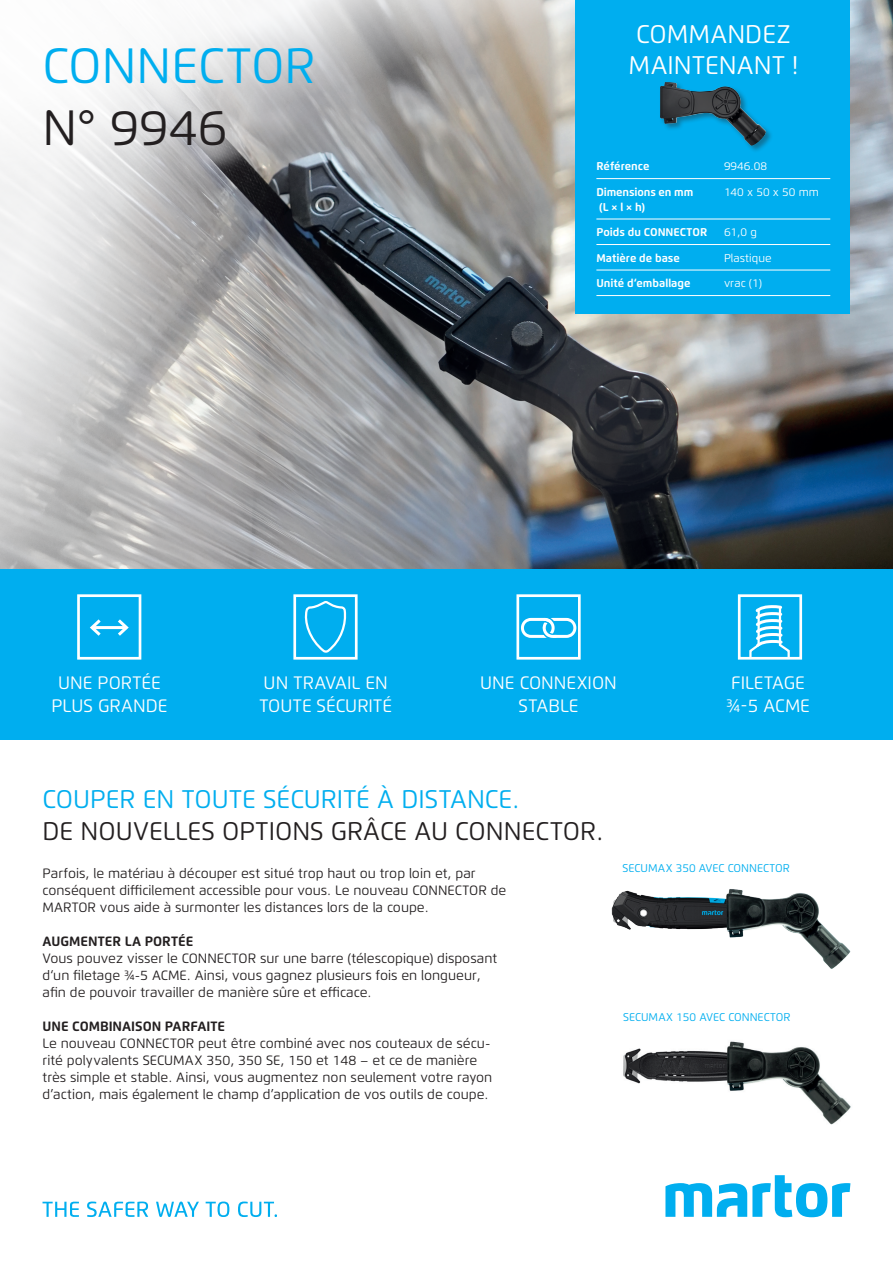
<style>
.page{position:relative;width:893px;height:1263px;background:#fff}
.page>*{position:absolute;margin:0;border:0;box-sizing:border-box;transform-origin:0 0}
.t1{font:49.5px "Flexo";color:#00aeef}
.t2{font:49.5px "Flexo";color:#231f20}
.t3{font:25.5px "Flexo";color:#231f20}
.t4{font:25.5px "Flexo";color:#00aeef}
.t5{font:25.5px/32px "Flexo";color:#fff;text-align:center}
.t6{font:18px/23.4px "Flexo";color:#fff;text-align:center}
.t7{font:13.5px/17px "Flexo";color:#231f20}
.t8{font:700 13.5px "Flexo";color:#231f20}
.t9{font:700 11.25px/14.9px "Flexo";color:#fff}
.t10{font:11.25px "Flexo";color:#00aeef}
.t11{font:11.25px "Flexo";color:#fff}
</style>
<div class="page">
<img style="left:292px;top:267px;width:601px;height:303px">
<svg style="left:0;top:267px;width:292px;height:303px;background:#bdbdbc"></svg>
<svg style="left:0;top:197px;width:893px;height:70px;background:#95979a"></svg>
<div style="left:0;top:570px;width:893px;height:170px;background:#00aeef"></div>
<svg style="left:77px;top:594px;width:65px;height:66px"></svg>
<svg style="left:293px;top:594px;width:65px;height:66px"></svg>
<svg style="left:0;top:0;width:893px;height:197px"></svg>
<svg style="left:516px;top:594px;width:65px;height:66px"></svg>
<svg style="left:737px;top:594px;width:66px;height:66px"></svg>
<img style="left:623px;top:1041px;width:228px;height:84px">
<img style="left:611px;top:889px;width:240px;height:80px">
<div style="left:575px;top:0;width:275px;height:313px;background:#00aeef"></div>
<hr style="left:724px;top:295px;width:106px;height:1px;background:#fff">
<hr style="left:596px;top:295px;width:128px;height:1px;background:#fff">
<hr style="left:724px;top:244px;width:106px;height:1px;background:#fff">
<hr style="left:596px;top:244px;width:128px;height:1px;background:#fff">
<hr style="left:724px;top:219px;width:106px;height:1px;background:#fff">
<hr style="left:596px;top:219px;width:128px;height:1px;background:#fff">
<hr style="left:724px;top:178px;width:106px;height:1px;background:#fff">
<hr style="left:596px;top:178px;width:128px;height:1px;background:#fff">
<hr style="left:596px;top:270px;width:128px;height:1px;background:#fff">
<hr style="left:724px;top:270px;width:106px;height:1px;background:#fff">
<div style="left:659px;top:81px;width:115px;height:73px;background:#231f20;opacity:.4"></div>
<img style="left:660px;top:82px;width:106px;height:64px">
<svg style="left:665px;top:1175px;width:185px;height:42px"></svg>
<svg style="left:43px;top:1202px;width:36px;height:15px"></svg>
<svg style="left:87px;top:1201px;width:61px;height:16px"></svg>
<svg style="left:156px;top:1201px;width:43px;height:16px"></svg>
<svg style="left:206px;top:1201px;width:23px;height:16px"></svg>
<svg style="left:238px;top:1201px;width:39px;height:16px"></svg>
<h1 class="t1" style="left:43px;top:36px;width:275px">CONNECTOR</h1>
<h1 class="t2" style="left:43px;top:97px;width:186px">N° 9946</h1>
<h2 class="t5" style="left:628px;top:18px;width:171px">COMMANDEZ<br>MAINTENANT !</h2>
<p class="t9" style="left:596px;top:159px;width:55px">Référence</p>
<p class="t11" style="left:724px;top:159px;width:45px">9946.08</p>
<p class="t9" style="left:596px;top:184px;width:98px">Dimensions en mm (L × l × h)</p>
<p class="t11" style="left:724px;top:185px;width:97px">140 x 50 x 50 mm</p>
<p class="t9" style="left:596px;top:225px;width:112px">Poids du CONNECTOR</p>
<p class="t11" style="left:724px;top:225px;width:35px">61,0 g</p>
<p class="t9" style="left:596px;top:250px;width:85px">Matière de base</p>
<p class="t11" style="left:724px;top:251px;width:49px">Plastique</p>
<p class="t9" style="left:596px;top:276px;width:96px">Unité d‘emballage</p>
<p class="t11" style="left:724px;top:276px;width:40px">vrac (1)</p>
<h3 class="t6" style="left:52px;top:671px;width:117px">UNE PORTÉE<br>PLUS GRANDE</h3>
<h3 class="t6" style="left:480px;top:671px;width:138px">UNE CONNEXION<br>STABLE</h3>
<h3 class="t6" style="left:726px;top:671px;width:85px;text-align:left">FILETAGE ¾-5 ACME</h3>
<h3 class="t6" style="left:259px;top:671px;width:134px;text-align:left">UN TRAVAIL EN<br>TOUTE SÉCURITÉ</h3>
<h2 class="t4" style="left:43px;top:784px;width:479px">COUPER EN TOUTE SÉCURITÉ À DISTANCE.</h2>
<h2 class="t3" style="left:43px;top:815px;width:563px">DE NOUVELLES OPTIONS GRÂCE AU CONNECTOR.</h2>
<p class="t7" style="left:43px;top:865px;width:465px">Parfois, le matériau à découper est situé trop haut ou trop loin et, par conséquent difficilement accessible pour vous. Le nouveau CONNECTOR de<br>MARTOR vous aide à surmonter les distances lors de la coupe.</p>
<p class="t8" style="left:43px;top:933px;width:152px">AUGMENTER LA PORTÉE</p>
<p class="t7" style="left:43px;top:950px;width:456px">Vous pouvez visser le CONNECTOR sur une barre (télescopique) disposant d‘un filetage ¾-5 ACME. Ainsi, vous gagnez plusieurs fois en longueur, afin de pouvoir travailler de manière sûre et efficace.</p>
<p class="t8" style="left:43px;top:1018px;width:184px">UNE COMBINAISON PARFAITE</p>
<p class="t7" style="left:43px;top:1035px;width:451px">Le nouveau CONNECTOR peut être combiné avec nos couteaux de sécu&shy;rité polyvalents SECUMAX 350, 350 SE, 150 et 148 – et ce de manière très simple et stable. Ainsi, vous augmentez non seulement votre rayon d’action, mais également le champ d’application de vos outils de coupe.</p>
<p class="t10" style="left:623px;top:861px;width:169px">SECUMAX 350 AVEC CONNECTOR</p>
<p class="t10" style="left:623px;top:1010px;width:169px">SECUMAX 150 AVEC CONNECTOR</p>
</div>
